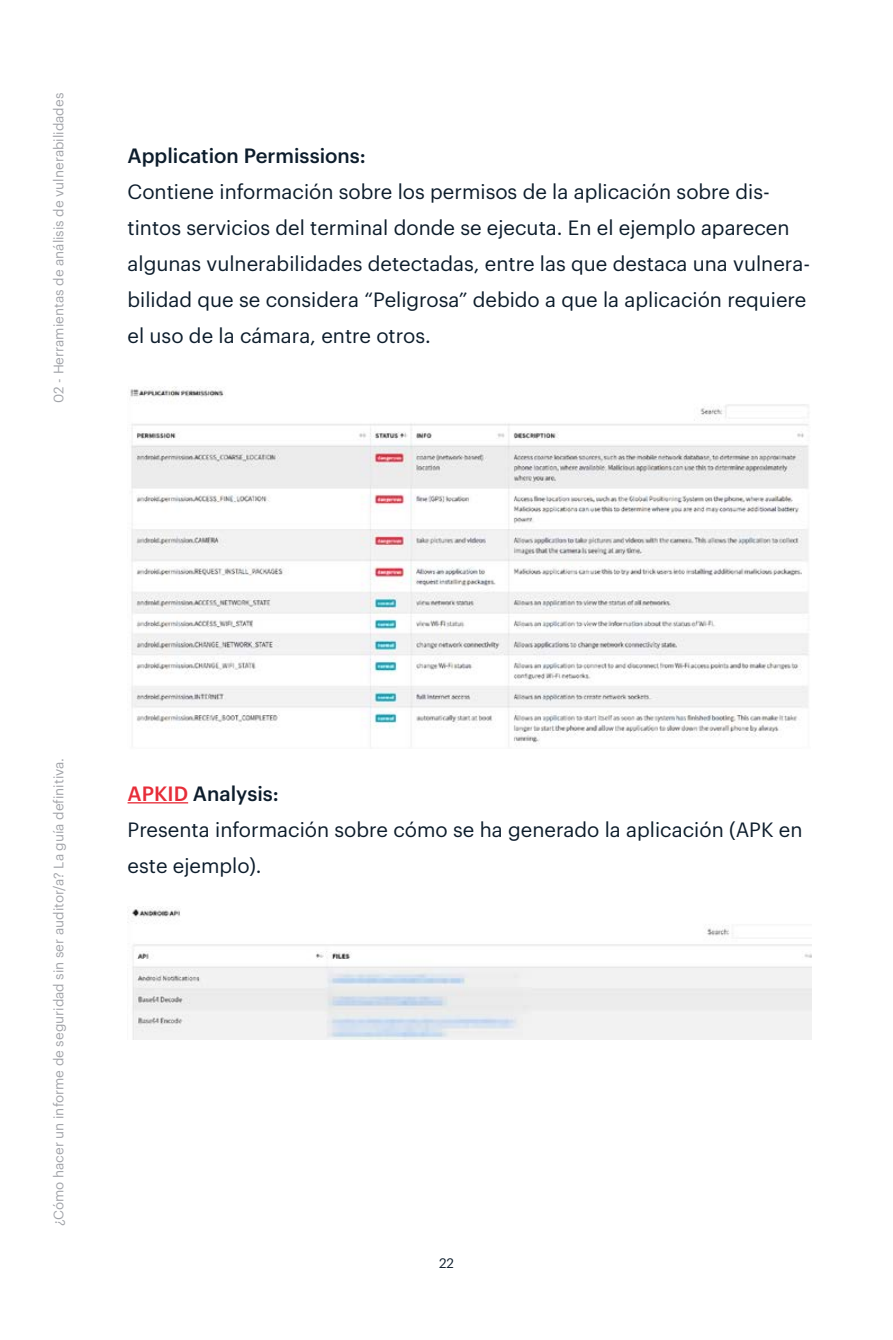
<style>
.page{position:relative;width:893px;height:1340px;background:#fff}
.page>*{position:absolute;margin:0;border:0;box-sizing:border-box;transform-origin:0 0}
.t1{font:20.25px/36px "Graphik";color:#0d1d2c}
.t2{font:500 20.25px "Graphik";color:#0d1d2c}
.t3{font:13.5px "Graphik";color:#a2a4a9}
.t4{font:13.5px "Graphik";color:#0d1d2c}
.s1{font-weight:500;color:#e72d39}
.s2{font-weight:500}
</style>
<div class="page">
<hr style="left:128px;top:802px;width:60px;height:1px;background:#e72d39">
<img style="left:130px;top:386px;width:679px;height:360px">
<img style="left:132px;top:906px;width:680px;height:133px">
<p class="t3" style="left:49px;top:403px;width:311px;rotate:-90deg">02 - Herramientas de análisis de vulnerabilidades</p>
<p class="t2" style="left:128px;top:140px;width:240px">Application Permissions:</p>
<p class="t1" style="left:128px;top:172px;width:684px">Contiene información sobre los permisos de la aplicación sobre dis&shy;tintos servicios del terminal donde se ejecuta. En el ejemplo aparecen algunas vulnerabilidades detectadas, entre las que destaca una vulnera&shy;bilidad que se considera “Peligrosa” debido a que la aplicación requiere el uso de la cámara, entre otros.</p>
<p class="t3" style="left:49px;top:1226px;width:470px;rotate:-90deg">¿Cómo hacer un informe de seguridad sin ser auditor/a? La guía definitiva.</p>
<p class="t1" style="left:128px;top:774px;width:676px"><span class="s1">APKID</span> <span class="s2">Analysis:<br></span>Presenta información sobre cómo se ha generado la aplicación (APK en este ejemplo).</p>
<p class="t4" style="left:439px;top:1252px;width:16px">22</p>
</div>
